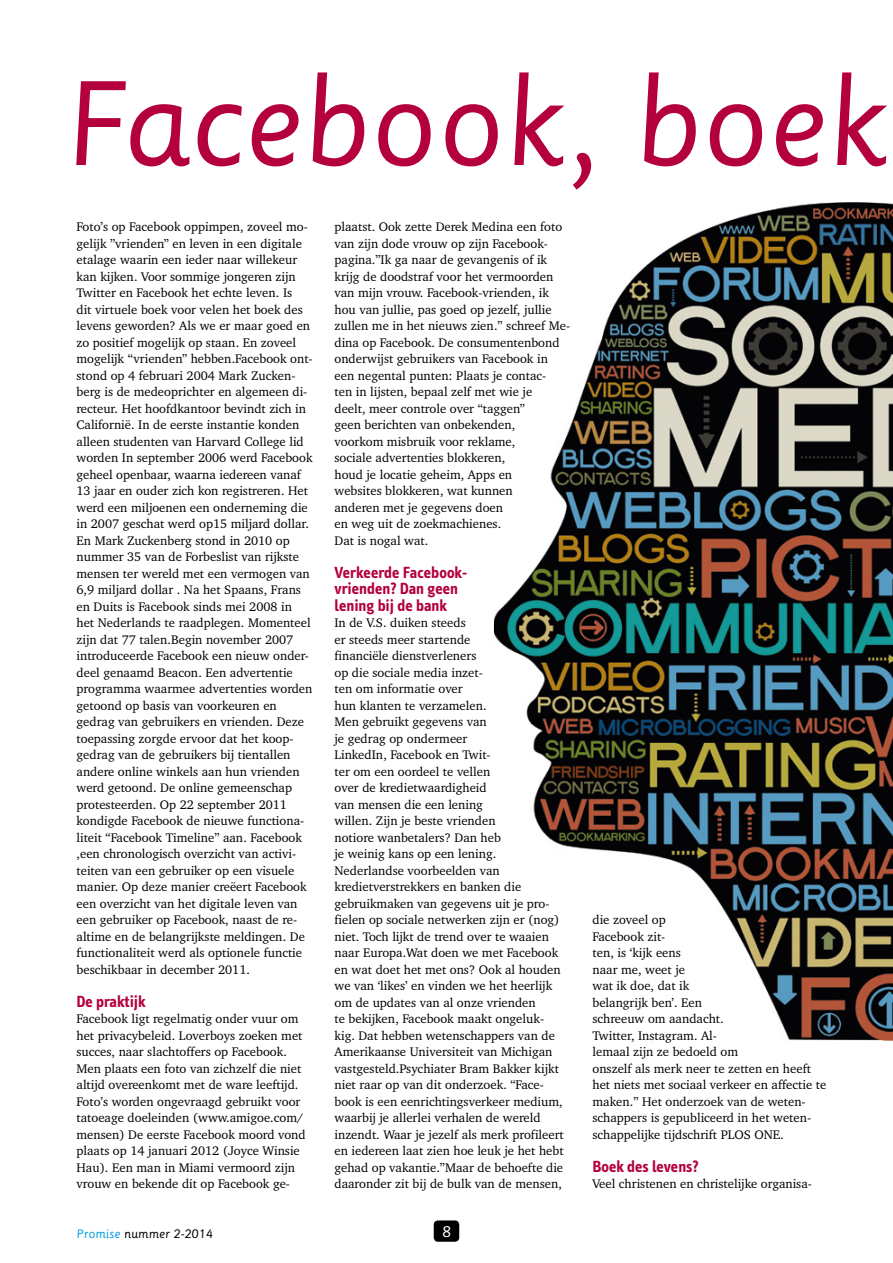
<style>
.page{position:relative;width:893px;height:1263px;background:#fff}
.page>*{position:absolute;margin:0;border:0;box-sizing:border-box;transform-origin:0 0}
.t1{font:117px "Sassoon Primary";color:#b4003f}
.t2{font:700 16.5px/16.5px "Info Text";color:#b4003f}
.t3{font:15px "Sassoon Primary";color:#fff}
.t4{font:12.75px/16.5px "Charter IT Cby BT";color:#000}
.t5{font:12px "Sassoon Primary";color:#000}
.s1{color:#009cdb}
</style>
<div class="page">
<div style="left:434px;top:1220px;width:25px;height:22px;background:#000;border-radius:4px"></div>
<img style="left:494px;top:202px;width:399px;height:839px">
<h1 class="t1" style="left:64px;top:55px;width:827px">Facebook, boek</h1>
<p class="t4" style="left:77px;top:218px;width:238px">Foto’s op Facebook oppimpen, zoveel mo&shy;gelijk ”vrienden” en leven in een digitale etalage waarin een ieder naar willekeur kan kijken. Voor sommige jongeren zijn Twitter en Facebook het echte leven. Is<br>dit virtuele boek voor velen het boek des levens geworden? Als we er maar goed en zo positief mogelijk op staan. En zoveel mogelijk “vrienden” hebben.Facebook ont&shy;stond op 4 februari 2004 Mark Zucken&shy;berg is de medeoprichter en algemeen di&shy;recteur. Het hoofdkantoor bevindt zich in Californië. In de eerste instantie konden alleen studenten van Harvard College lid worden In september 2006 werd Facebook geheel openbaar, waarna iedereen vanaf 13 jaar en ouder zich kon registreren. Het werd een miljoenen een onderneming die in 2007 geschat werd op15 miljard dollar.<br>En Mark Zuckenberg stond in 2010 op nummer 35 van de Forbeslist van rijkste mensen ter wereld met een vermogen van 6,9 miljard dollar . Na het Spaans, Frans en Duits is Facebook sinds mei 2008 in het Nederlands te raadplegen. Momenteel zijn dat 77 talen.Begin november 2007 introduceerde Facebook een nieuw onder&shy;deel genaamd Beacon. Een advertentie programma waarmee advertenties worden getoond op basis van voorkeuren en gedrag van gebruikers en vrienden. Deze toepassing zorgde ervoor dat het koop&shy;gedrag van de gebruikers bij tientallen andere online winkels aan hun vrienden werd getoond. De online gemeenschap protesteerden. Op 22 september 2011 kondigde Facebook de nieuwe functiona&shy;liteit “Facebook Timeline” aan. Facebook ,een chronologisch overzicht van activi&shy;teiten van een gebruiker op een visuele manier. Op deze manier creëert Facebook een overzicht van het digitale leven van een gebruiker op Facebook, naast de re&shy;altime en de belangrijkste meldingen. De functionaliteit werd als optionele functie beschikbaar in december 2011.</p>
<p class="t2" style="left:77px;top:993px;width:71px">De praktijk</p>
<p class="t4" style="left:77px;top:1010px;width:231px">Facebook ligt regelmatig onder vuur om het privacybeleid. Loverboys zoeken met succes, naar slachtoffers op Facebook.<br>Men plaats een foto van zichzelf die niet altijd overeenkomt met de ware leeftijd.<br>Foto’s worden ongevraagd gebruikt voor tatoeage doeleinden (www.amigoe.com/ mensen) De eerste Facebook moord vond plaats op 14 januari 2012 (Joyce Winsie Hau). Een man in Miami vermoord zijn vrouw en bekende dit op Facebook ge-</p>
<p class="t4" style="left:334px;top:218px;width:237px">plaatst. Ook zette Derek Medina een foto van zijn dode vrouw op zijn Facebook&shy;pagina.”Ik ga naar de gevangenis of ik krijg de doodstraf voor het vermoorden van mijn vrouw. Facebook-vrienden, ik hou van jullie, pas goed op jezelf, jullie zullen me in het nieuws zien.” schreef Me&shy;dina op Facebook. De consumentenbond onderwijst gebruikers van Facebook in een negental punten: Plaats je contac-<br>ten in lijsten, bepaal zelf met wie je<br>deelt, meer controle over “taggen”<br>geen berichten van onbekenden,<br>voorkom misbruik voor reklame,<br>sociale advertenties blokkeren,<br>houd je locatie geheim, Apps en<br>websites blokkeren, wat kunnen<br>anderen met je gegevens doen<br>en weg uit de zoekmachienes.<br>Dat is nogal wat.</p>
<p class="t2" style="left:334px;top:564px;width:134px">Verkeerde Facebook&shy;vrienden? Dan geen lening bij de bank</p>
<p class="t4" style="left:334px;top:614px;width:231px">In de V.S. duiken steeds<br>er steeds meer startende<br>financiële dienstverleners<br>op die sociale media inzet-<br>ten om informatie over<br>hun klanten te verzamelen.<br>Men gebruikt gegevens van<br>je gedrag op ondermeer<br>LinkedIn, Facebook en Twit-<br>ter om een oordeel te vellen<br>over de kredietwaardigheid<br>van mensen die een lening<br>willen. Zijn je beste vrienden<br>notiore wanbetalers? Dan heb<br>je weinig kans op een lening.<br>Nederlandse voorbeelden van kredietverstrekkers en banken die gebruikmaken van gegevens uit je pro&shy;fielen op sociale netwerken zijn er (nog) niet. Toch lijkt de trend over te waaien naar Europa.Wat doen we met Facebook en wat doet het met ons? Ook al houden we van ‘likes’ en vinden we het heerlijk om de updates van al onze vrienden<br>te bekijken, Facebook maakt ongeluk&shy;kig. Dat hebben wetenschappers van de Amerikaanse Universiteit van Michigan vastgesteld.Psychiater Bram Bakker kijkt niet raar op van dit onderzoek. “Face&shy;book is een eenrichtingsverkeer medium, waarbij je allerlei verhalen de wereld inzendt. Waar je jezelf als merk profileert en iedereen laat zien hoe leuk je het hebt gehad op vakantie.”Maar de behoefte die daaronder zit bij de bulk van de mensen,</p>
<p class="t5" style="left:77px;top:1226px;width:138px"><span class="s1">Promise</span> nummer 2-2014</p>
<p class="t3" style="left:442px;top:1222px;width:10px">8</p>
<p class="t4" style="left:592px;top:911px;width:235px">die zoveel op<br>Facebook zit-<br>ten, is ‘kijk eens<br>naar me, weet je<br>wat ik doe, dat ik<br>belangrijk ben’. Een<br>schreeuw om aandacht.<br>Twitter, Instagram. Al-<br>lemaal zijn ze bedoeld om<br>onszelf als merk neer te zetten en heeft het niets met sociaal verkeer en affectie te maken.” Het onderzoek van de weten&shy;schappers is gepubliceerd in het weten&shy;schappelijke tijdschrift PLOS ONE.</p>
<p class="t2" style="left:592px;top:1158px;width:108px">Boek des levens?</p>
<p class="t4" style="left:592px;top:1175px;width:221px">Veel christenen en christelijke organisa-</p>
</div>
